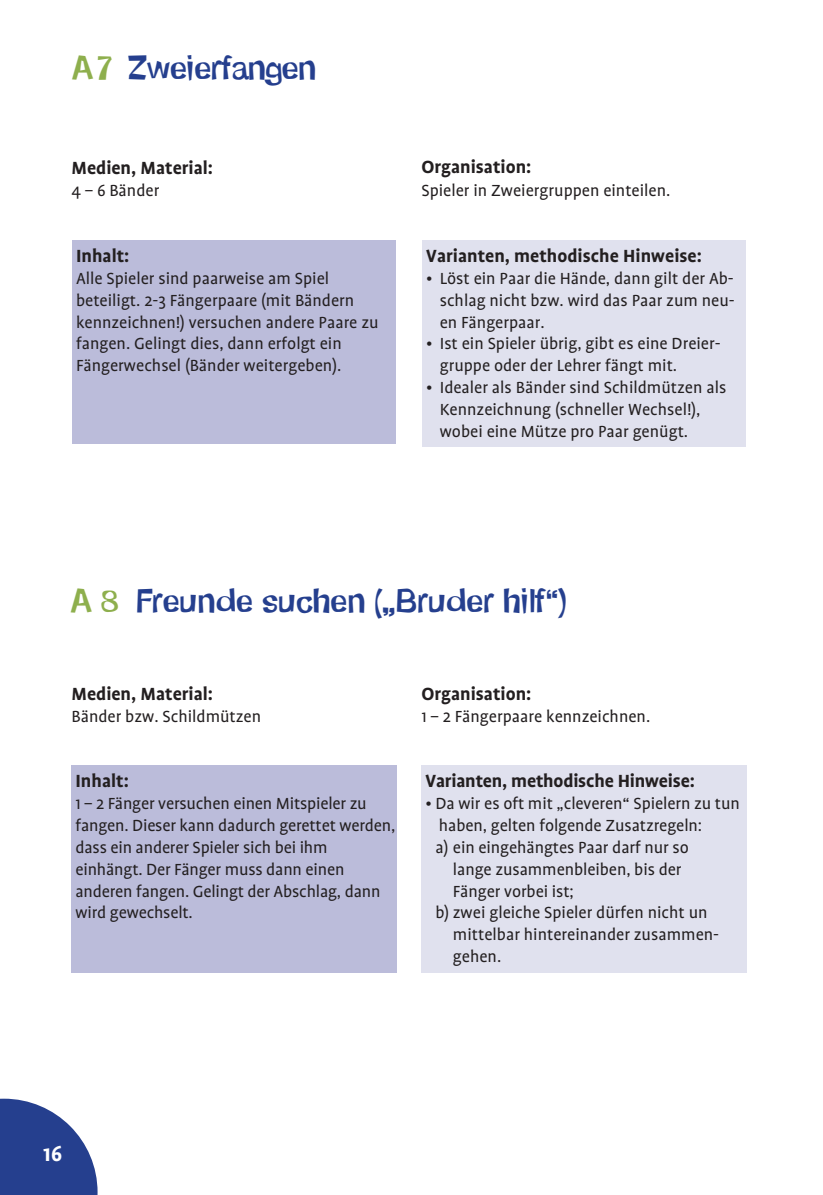
<style>
.page{position:relative;width:823px;height:1195px;background:#fff}
.page>*{position:absolute;margin:0;border:0;box-sizing:border-box;transform-origin:0 0}
.t1{font:31.5px "Schmelvetica";letter-spacing:.015em;color:#253f8e}
.t2{font:700 24.5px "Profile";color:#fff}
.t3{font:700 20.12px "Profile";color:#231f20}
.t4{font:18.38px/21.9px "Profile";color:#231f20}
.s1{color:#8eaf4d}
</style>
<div class="page">
<div style="left:422px;top:240px;width:324px;height:31px;background:#e0e1ee"></div>
<div style="left:422px;top:265px;width:324px;height:72px;background:#e0e1ee"></div>
<div style="left:422px;top:330px;width:324px;height:50px;background:#e0e1ee"></div>
<div style="left:422px;top:374px;width:324px;height:72px;background:#e0e1ee"></div>
<div style="left:72px;top:240px;width:324px;height:204px;background:#bbbcda"></div>
<div style="left:71px;top:767px;width:325px;height:206px;background:#bbbcda"></div>
<div style="left:71px;top:765px;width:325px;height:31px;background:#bbbcda"></div>
<div style="left:421px;top:765px;width:325px;height:31px;background:#e0e1ee"></div>
<div style="left:421px;top:790px;width:325px;height:50px;background:#e0e1ee"></div>
<div style="left:421px;top:833px;width:325px;height:72px;background:#e0e1ee"></div>
<div style="left:421px;top:899px;width:325px;height:72px;background:#e0e1ee"></div>
<svg style="left:0;top:1098px;width:98px;height:97px"></svg>
<h1 class="t1" style="left:73px;top:45px;width:245px"><span class="s1">A7</span> Zweierfangen</h1>
<p class="t3" style="left:71px;top:157px;width:143px">Medien, Material:</p>
<p class="t4" style="left:71px;top:180px;width:89px">4 – 6 Bänder</p>
<p class="t3" style="left:76px;top:245px;width:55px">Inhalt:</p>
<p class="t4" style="left:76px;top:267px;width:304px">Alle Spieler sind paarweise am Spiel beteiligt. 2-3 Fängerpaare (mit Bändern kennzeichnen!) versuchen andere Paare zu fangen. Gelingt dies, dann erfolgt ein Fängerwechsel (Bänder weitergeben).</p>
<p class="t3" style="left:421px;top:156px;width:111px">Organisation:</p>
<p class="t4" style="left:421px;top:180px;width:250px">Spieler in Zweiergruppen einteilen.</p>
<p class="t3" style="left:426px;top:245px;width:277px">Varianten, methodische Hinweise:</p>
<p class="t4" style="left:440px;top:267px;width:296px;text-align:justify;text-indent:-14px">• Löst ein Paar die Hände, dann gilt der Ab&shy;schlag nicht bzw. wird das Paar zum neu&shy;en Fängerpaar.</p>
<p class="t4" style="left:440px;top:333px;width:282px;text-indent:-14px">• Ist ein Spieler übrig, gibt es eine Dreier&shy;gruppe oder der Lehrer fängt mit.</p>
<p class="t4" style="left:440px;top:377px;width:288px;text-indent:-14px">• Idealer als Bänder sind Schildmützen als<br>Kennzeichnung (schneller Wechsel!), wobei eine Mütze pro Paar genügt.</p>
<h1 class="t1" style="left:71px;top:579px;width:496px"><span class="s1">A 8</span> Freunde suchen („Bruder hilf“)</h1>
<p class="t3" style="left:71px;top:682px;width:143px">Medien, Material:</p>
<p class="t4" style="left:71px;top:705px;width:191px">Bänder bzw. Schildmützen</p>
<p class="t3" style="left:75px;top:770px;width:55px">Inhalt:</p>
<p class="t4" style="left:75px;top:792px;width:321px">1 – 2 Fänger versuchen einen Mitspieler zu fangen. Dieser kann dadurch gerettet werden, dass ein anderer Spieler sich bei ihm einhängt. Der Fänger muss dann einen anderen fangen. Gelingt der Abschlag, dann wird gewechselt.</p>
<p class="t3" style="left:421px;top:682px;width:111px">Organisation:</p>
<p class="t4" style="left:421px;top:705px;width:230px">1 – 2 Fängerpaare kennzeichnen.</p>
<p class="t3" style="left:425px;top:770px;width:271px">Varianten, methodische Hinweise:</p>
<p class="t4" style="left:425px;top:792px;width:316px">• Da wir es oft mit „cleveren“ Spielern zu tun</p>
<p class="t4" style="left:439px;top:814px;width:265px">haben, gelten folgende Zusatzregeln:</p>
<p class="t4" style="left:435px;top:836px;width:255px">a) ein eingehängtes Paar darf nur so</p>
<p class="t4" style="left:453px;top:858px;width:230px">lange zusammenbleiben, bis der</p>
<p class="t4" style="left:453px;top:880px;width:122px">Fänger vorbei ist;</p>
<p class="t4" style="left:435px;top:902px;width:274px">b) zwei gleiche Spieler dürfen nicht un</p>
<p class="t4" style="left:453px;top:924px;width:268px">mittelbar hintereinander zusammen-</p>
<p class="t4" style="left:453px;top:945px;width:50px">gehen.</p>
<h2 class="t2" style="left:43px;top:1140px;width:21px">16</h2>
</div>
